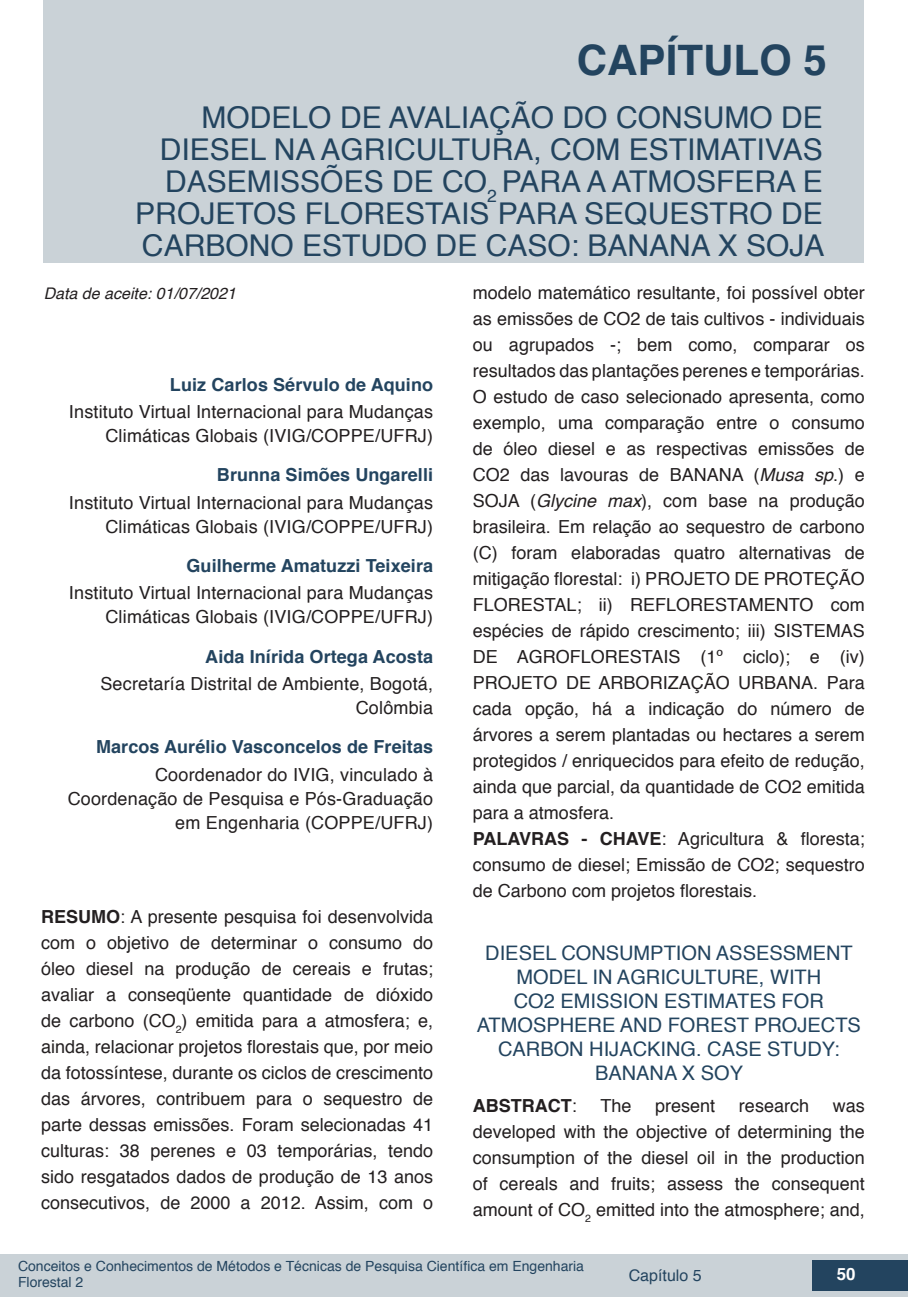
<style>
.page{position:relative;width:908px;height:1304px;background:#fff}
.page>*{position:absolute;margin:0;border:0;box-sizing:border-box;transform-origin:0 0}
.t1{font:700 42px "Helvetica";color:#23445f}
.t2{font:30px/32px "Helvetica";color:#23445f;text-align:right}
.t3{font:20px/24px "Helvetica";color:#23445f;text-align:center}
.t4{font:18px/26px "Helvetica";color:#231f20;text-align:right}
.t5{font:700 18px "Helvetica";letter-spacing:.005em;color:#23445f}
.t6{font:700 18px "Helvetica";color:#231f20}
.t7{font:700 16.8px "Helvetica";color:#fff}
.t8{font:italic 16px "Helvetica";color:#231f20}
.t9{font:16px "Helvetica";color:#23445f}
.t10{font:14px/16px "Helvetica";color:#23445f}
.s1{font-weight:700}
.s2{font-style:italic}
.s3{font-weight:400}
</style>
<div class="page">
<div style="left:0;top:1254px;width:906px;height:43px;background:#cad2d7"></div>
<div style="left:812px;top:1261px;width:95px;height:30px;background:#23445f"></div>
<div style="left:44px;top:0;width:819px;height:263px;background:#cad2d7"></div>
<h1 class="t1" style="left:576px;top:26px;width:251px">CAPÍTULO 5</h1>
<h2 class="t2" style="left:135px;top:103px;width:690px">MODELO DE AVALIAÇÃO DO CONSUMO DE DIESEL NA AGRICULTURA, COM ESTIMATIVAS DASEMISSÕES DE CO<sub>2</sub> PARA A ATMOSFERA E PROJETOS FLORESTAIS PARA SEQUESTRO DE CARBONO ESTUDO DE CASO: BANANA X SOJA</h2>
<p class="t8" style="left:44px;top:280px;width:194px">Data de aceite: 01/07/2021</p>
<p class="t5" style="left:170px;top:370px;width:264px">Luiz Carlos Sérvulo de Aquino</p>
<p class="t4" style="left:69px;top:400px;width:365px;line-height:24px">Instituto Virtual Internacional para Mudanças<br>Climáticas Globais (IVIG/COPPE/UFRJ)</p>
<p class="t5" style="left:217px;top:461px;width:218px">Brunna Simões Ungarelli</p>
<p class="t4" style="left:69px;top:491px;width:365px;line-height:24px">Instituto Virtual Internacional para Mudanças<br>Climáticas Globais (IVIG/COPPE/UFRJ)</p>
<p class="t5" style="left:186px;top:551px;width:248px">Guilherme Amatuzzi Teixeira</p>
<p class="t4" style="left:69px;top:582px;width:365px;line-height:24px">Instituto Virtual Internacional para Mudanças<br>Climáticas Globais (IVIG/COPPE/UFRJ)</p>
<p class="t5" style="left:205px;top:642px;width:229px">Aida Inírida Ortega Acosta</p>
<p class="t4" style="left:100px;top:672px;width:334px;line-height:24px">Secretaría Distrital de Ambiente, Bogotá,<br>Colômbia</p>
<p class="t5" style="left:96px;top:733px;width:338px">Marcos Aurélio Vasconcelos de Freitas</p>
<p class="t4" style="left:68px;top:763px;width:367px;line-height:24px">Coordenador do IVIG, vinculado à<br>Coordenação de Pesquisa e Pós-Graduação em Engenharia (COPPE/UFRJ)</p>
<p class="t4" style="left:41px;top:904px;width:393px;text-align:justify"><span class="s1">RESUMO</span>: A presente pesquisa foi desenvolvida com o objetivo de determinar o consumo do óleo diesel na produção de cereais e frutas; avaliar a conseqüente quantidade de dióxido de carbono (CO<sub>2</sub>) emitida para a atmosfera; e, ainda, relacionar projetos florestais que, por meio da fotossíntese, durante os ciclos de crescimento das árvores, contribuem para o sequestro de parte dessas emissões. Foram selecionadas 41 culturas: 38 perenes e 03 temporárias, tendo sido resgatados dados de produção de 13 anos consecutivos, de 2000 a 2012. Assim, com o</p>
<p class="t4" style="left:472px;top:281px;width:393px;text-align:left">modelo matemático resultante, foi possível obter as emissões de CO2 de tais cultivos - individuais ou agrupados -; bem como, comparar os resultados das plantações perenes e temporárias.<br>O estudo de caso selecionado apresenta, como exemplo, uma comparação entre o consumo de óleo diesel e as respectivas emissões de CO2 das lavouras de BANANA (<span class="s2">Musa sp</span>.) e SOJA (<span class="s2">Glycine max</span>), com base na produção brasileira. Em relação ao sequestro de carbono (C) foram elaboradas quatro alternativas de mitigação florestal: i) PROJETO DE PROTEÇÃO FLORESTAL; ii) REFLORESTAMENTO com espécies de rápido crescimento; iii) SISTEMAS DE AGROFLORESTAIS (1º ciclo); e (iv)<br>PROJETO DE ARBORIZAÇÃO URBANA. Para cada opção, há a indicação do número de árvores a serem plantadas ou hectares a serem protegidos / enriquecidos para efeito de redução, ainda que parcial, da quantidade de CO2 emitida para a atmosfera.<br><span class="s1">PALAVRAS - CHAVE</span>: Agricultura &amp; floresta; consumo de diesel; Emissão de CO2; sequestro de Carbono com projetos florestais.</p>
<p class="t3" style="left:476px;top:942px;width:385px">DIESEL CONSUMPTION ASSESSMENT<br>MODEL IN AGRICULTURE, WITH<br>CO2 EMISSION ESTIMATES FOR<br>ATMOSPHERE AND FOREST PROJECTS<br>CARBON HIJACKING. CASE STUDY:<br>BANANA X SOY</p>
<p class="t6" style="left:472px;top:1091px;width:105px">ABSTRACT<span class="s3">:</span></p>
<p class="t4" style="left:600px;top:1093px;width:33px">The</p>
<p class="t4" style="left:654px;top:1093px;width:62px">present</p>
<p class="t4" style="left:738px;top:1093px;width:72px">research</p>
<p class="t4" style="left:472px;top:1093px;width:393px;text-align:justify;text-indent:360px">was developed with the objective of determining the consumption of the diesel oil in the production of cereals and fruits; assess the consequent amount of CO<sub>2</sub> emitted into the atmosphere; and,</p>
<p class="t10" style="left:18px;top:1259px;width:567px">Conceitos e Conhecimentos de Métodos e Técnicas de Pesquisa Científica em Engenharia<br>Florestal 2</p>
<p class="t9" style="left:628px;top:1263px;width:74px">Capítulo 5</p>
<p class="t7" style="left:836px;top:1261px;width:20px">50</p>
</div>
